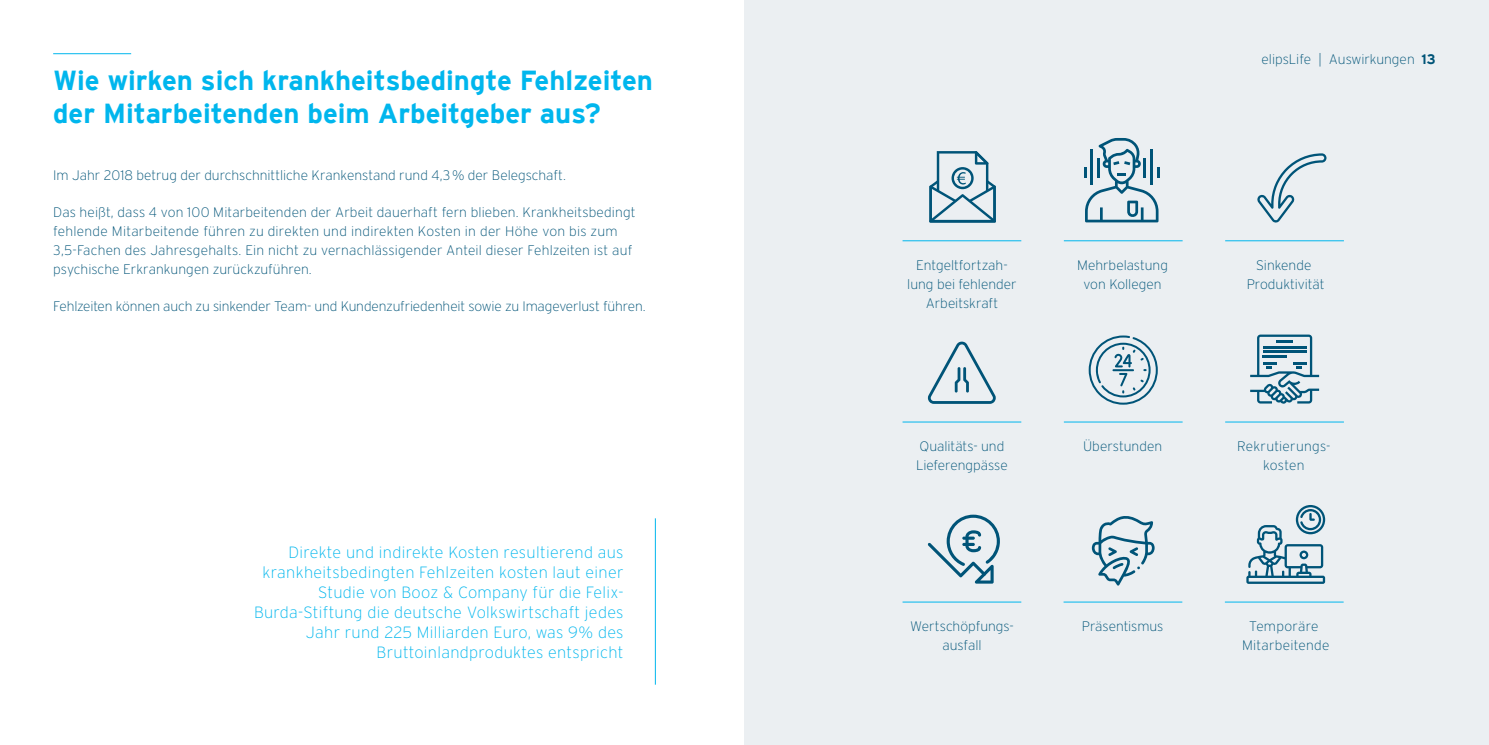
<style>
.page{position:relative;width:1489px;height:745px;background:#fff}
.page>*{position:absolute;margin:0;border:0;box-sizing:border-box;transform-origin:0 0}
.t1{font:700 27.5px/33px "Interstate";color:#00b6ed}
.t2{font:200 16.25px/20px "Interstate";letter-spacing:.02em;color:#00b6ed;text-align:right}
.t3{font:200 13.75px/18.8px "Interstate";color:#005478;text-align:center}
.t4{font:200 13.75px/18.8px "Interstate";letter-spacing:.02em;color:#005478;text-align:center}
.s1{font-weight:700}
</style>
<div class="page">
<hr style="left:53px;top:53px;width:78px;height:1px;background:#00b6ed">
<hr style="left:655px;top:518px;width:1px;height:166px;background:#00b6ed">
<div style="left:744px;top:0;width:744px;height:744px;background:#ebeff2"></div>
<svg style="left:929px;top:151px;width:66px;height:71px"></svg>
<hr style="left:902px;top:240px;width:119px;height:1px;background:#00b6ed">
<hr style="left:1063px;top:240px;width:119px;height:1px;background:#00b6ed">
<hr style="left:1225px;top:240px;width:118px;height:1px;background:#00b6ed">
<hr style="left:1225px;top:421px;width:118px;height:1px;background:#00b6ed">
<svg style="left:1084px;top:138px;width:75px;height:84px"></svg>
<hr style="left:1090px;top:149px;width:3px;height:35px;background:#005478">
<svg style="left:1250px;top:334px;width:68px;height:69px"></svg>
<hr style="left:1262px;top:346px;width:44px;height:2px;background:#005478">
<hr style="left:1262px;top:350px;width:44px;height:3px;background:#005478">
<hr style="left:1262px;top:355px;width:24px;height:2px;background:#005478">
<svg style="left:927px;top:341px;width:68px;height:62px"></svg>
<hr style="left:902px;top:421px;width:119px;height:1px;background:#00b6ed">
<hr style="left:1063px;top:421px;width:119px;height:1px;background:#00b6ed">
<svg style="left:1088px;top:335px;width:69px;height:69px"></svg>
<hr style="left:902px;top:601px;width:119px;height:1px;background:#00b6ed">
<svg style="left:1257px;top:153px;width:69px;height:69px"></svg>
<svg style="left:927px;top:514px;width:72px;height:69px"></svg>
<hr style="left:1224px;top:601px;width:119px;height:1px;background:#00b6ed">
<svg style="left:1246px;top:505px;width:78px;height:78px"></svg>
<hr style="left:1063px;top:601px;width:119px;height:1px;background:#00b6ed">
<svg style="left:1091px;top:516px;width:63px;height:69px"></svg>
<h1 class="t1" style="left:53px;top:64px;width:601px">Wie wirken sich krankheitsbedingte Fehlzeiten der Mitarbeitenden beim Arbeitgeber aus?</h1>
<p class="t3" style="left:53px;top:165px;width:514px">Im Jahr 2018 betrug der durchschnittliche Krankenstand rund 4,3% der Belegschaft.</p>
<p class="t3" style="left:53px;top:203px;width:584px;text-align:left">Das heißt, dass 4 von 100 Mitarbeitenden der Arbeit dauerhaft fern blieben. Krankheitsbedingt fehlende Mitarbeitende führen zu direkten und indirekten Kosten in der Höhe von bis zum 3,5-Fachen des Jahresgehalts. Ein nicht zu vernachlässigender Anteil dieser Fehlzeiten ist auf psychische Erkrankungen zurückzuführen.</p>
<p class="t3" style="left:53px;top:297px;width:594px">Fehlzeiten können auch zu sinkender Team- und Kundenzufriedenheit sowie zu Imageverlust führen.</p>
<p class="t2" style="left:254px;top:542px;width:371px">Direkte und indirekte Kosten resultierend aus krankheitsbedingten Fehlzeiten kosten laut einer Studie von Booz &amp; Company für die Felix-Burda-Stiftung die deutsche Volkswirtschaft jedes Jahr rund 225 Milliarden Euro, was 9% des Bruttoinlandproduktes entspricht</p>
<p class="t3" style="left:1261px;top:50px;width:176px">elipsLife | Auswirkungen <span class="s1">13</span></p>
<p class="t3" style="left:907px;top:256px;width:111px">Entgeltfortzah&shy;lung bei fehlender<br>Arbeitskraft</p>
<p class="t3" style="left:1077px;top:256px;width:92px">Mehrbelastung von Kollegen</p>
<p class="t3" style="left:1246px;top:256px;width:79px">Sinkende<br>Produktivität</p>
<p class="t3" style="left:916px;top:437px;width:93px;text-align:left">Qualitäts- und<br>Lieferengpässe</p>
<p class="t3" style="left:1082px;top:437px;width:81px">Überstunden</p>
<p class="t3" style="left:1237px;top:437px;width:95px">Rekrutierungs&shy;kosten</p>
<p class="t3" style="left:910px;top:616px;width:105px">Wertschöpfungs&shy;ausfall</p>
<p class="t4" style="left:1241px;top:616px;width:89px">Temporäre<br>Mitarbeitende</p>
<p class="t3" style="left:1081px;top:616px;width:83px">Präsentismus</p>
</div>
